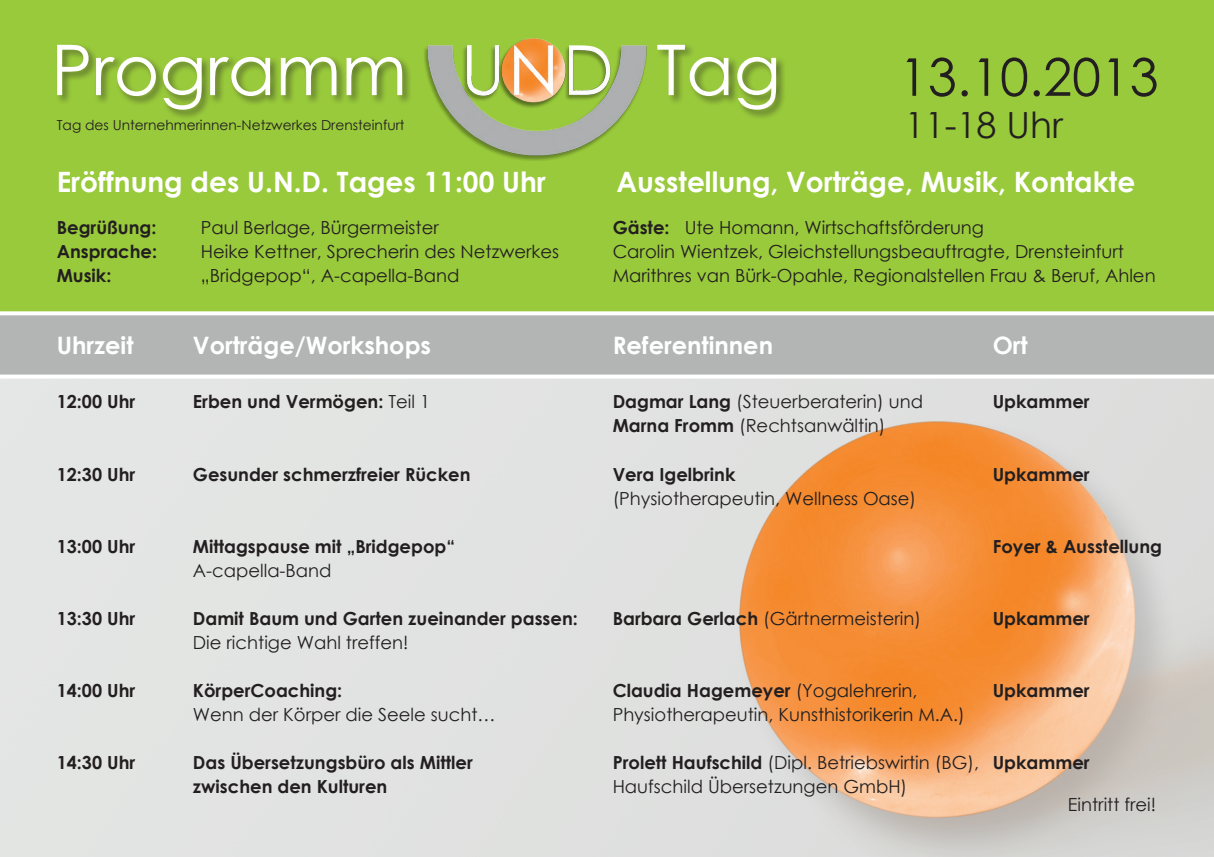
<style>
.page{position:relative;width:1214px;height:857px;background:#fff}
.page>*{position:absolute;margin:0;border:0;box-sizing:border-box;transform-origin:0 0}
.t1{font:70px "Century Gothic";color:#fff}
.t2{font:52px "Century Gothic";color:#231f20}
.t3{font:36px "Century Gothic";color:#231f20}
.t4{font:700 28px "Century Gothic";color:#fff}
.t5{font:700 24px "Century Gothic";color:#fff}
.t6{font:18px/24px "Century Gothic";color:#231f20}
.t7{font:700 18px/24px "Century Gothic";color:#231f20}
.t8{font:13.8px "Century Gothic";color:#231f20}
.s1{font-weight:700}
.s2{font-weight:400}
</style>
<div class="page">
<div style="left:0;top:0;width:1213px;height:312px;background:#99ca3b"></div>
<div style="left:55px;top:43px;width:731px;height:77px;background:#231f20;opacity:.5"></div>
<img style="left:403px;top:38px;width:261px;height:122px">
<div style="left:0;top:314px;width:1213px;height:60px;background:#b3b5b5"></div>
<img style="left:702px;top:378px;width:511px;height:478px">
<svg style="left:0;top:311px;width:1213px;height:4px"></svg>
<svg style="left:0;top:374px;width:1213px;height:1px"></svg>
<h1 class="t1" style="left:51px;top:21px;width:357px">Programm</h1>
<h1 class="t1" style="left:656px;top:21px;width:126px">Tag</h1>
<p class="t8" style="left:57px;top:115px;width:349px">Tag des Unternehmerinnen-Netzwerkes Drensteinfurt</p>
<h2 class="t2" style="left:899px;top:41px;width:261px">13.10.2013</h2>
<h3 class="t3" style="left:904px;top:100px;width:160px">11-18 Uhr</h3>
<h3 class="t4" style="left:57px;top:161px;width:490px">Eröffnung des U.N.D. Tages 11:00 Uhr</h3>
<h3 class="t4" style="left:616px;top:161px;width:520px">Ausstellung, Vorträge, Musik, Kontakte</h3>
<p class="t6" style="left:612px;top:215px;width:544px"><span class="s1">Gäste:</span> Ute Homann, Wirtschaftsförderung<br>Carolin Wientzek, Gleichstellungsbeauftragte, Drensteinfurt<br>Marithres van Bürk-Opahle, Regionalstellen Frau &amp; Beruf, Ahlen</p>
<p class="t7" style="left:57px;top:215px;width:101px">Begrüßung:</p>
<p class="t6" style="left:201px;top:215px;width:239px">Paul Berlage, Bürgermeister</p>
<p class="t7" style="left:57px;top:239px;width:102px">Ansprache:</p>
<p class="t6" style="left:201px;top:239px;width:360px">Heike Kettner, Sprecherin des Netzwerkes</p>
<p class="t7" style="left:57px;top:263px;width:56px">Musik:</p>
<p class="t6" style="left:201px;top:263px;width:260px">„Bridgepop“, A-capella-Band</p>
<h3 class="t5" style="left:57px;top:327px;width:78px">Uhrzeit</h3>
<p class="t7" style="left:57px;top:389px;width:80px">12:00 Uhr</p>
<p class="t7" style="left:57px;top:461px;width:80px">12:30 Uhr</p>
<h3 class="t5" style="left:193px;top:327px;width:240px">Vorträge/Workshops</h3>
<p class="t7" style="left:193px;top:389px;width:239px">Erben und Vermögen: <span class="s2">Teil 1</span></p>
<p class="t7" style="left:193px;top:461px;width:279px">Gesunder schmerzfreier Rücken</p>
<h3 class="t5" style="left:612px;top:327px;width:162px">Referentinnen</h3>
<p class="t6" style="left:612px;top:389px;width:312px"><span class="s1">Dagmar Lang</span> (Steuerberaterin) und<br><span class="s1">Marna Fromm</span> (Rechtsanwältin)</p>
<p class="t7" style="left:612px;top:461px;width:124px">Vera Igelbrink</p>
<p class="t6" style="left:612px;top:485px;width:305px">(Physiotherapeutin, Wellness Oase)</p>
<h3 class="t5" style="left:992px;top:327px;width:37px">Ort</h3>
<p class="t7" style="left:992px;top:389px;width:98px">Upkammer</p>
<p class="t7" style="left:992px;top:461px;width:98px">Upkammer</p>
<p class="t7" style="left:57px;top:533px;width:80px">13:00 Uhr</p>
<p class="t7" style="left:57px;top:605px;width:80px">13:30 Uhr</p>
<p class="t7" style="left:57px;top:677px;width:80px">14:00 Uhr</p>
<p class="t7" style="left:57px;top:749px;width:80px">14:30 Uhr</p>
<p class="t7" style="left:193px;top:533px;width:264px">Mittagspause mit „Bridgepop“</p>
<p class="t6" style="left:193px;top:557px;width:140px">A-capella-Band</p>
<p class="t7" style="left:193px;top:605px;width:386px">Damit Baum und Garten zueinander passen:</p>
<p class="t6" style="left:193px;top:629px;width:217px">Die richtige Wahl treffen!</p>
<p class="t7" style="left:193px;top:677px;width:151px">KörperCoaching:</p>
<p class="t6" style="left:193px;top:701px;width:304px">Wenn der Körper die Seele sucht…</p>
<p class="t7" style="left:193px;top:749px;width:281px">Das Übersetzungsbüro als Mittler zwischen den Kulturen</p>
<p class="t6" style="left:612px;top:605px;width:310px"><span class="s1">Barbara Gerlach</span> (Gärtnermeisterin)</p>
<p class="t7" style="left:992px;top:533px;width:171px">Foyer &amp; Ausstellung</p>
<p class="t7" style="left:992px;top:605px;width:98px">Upkammer</p>
<p class="t6" style="left:612px;top:677px;width:354px"><span class="s1">Claudia Hagemeyer</span> (Yogalehrerin,<br>Physiotherapeutin, Kunsthistorikerin M.A.)</p>
<p class="t6" style="left:612px;top:749px;width:368px"><span class="s1">Prolett Haufschild</span> (Dipl. Betriebswirtin (BG),<br>Haufschild Übersetzungen GmbH)</p>
<p class="t7" style="left:992px;top:677px;width:98px">Upkammer</p>
<p class="t7" style="left:992px;top:749px;width:98px">Upkammer</p>
<p class="t6" style="left:1067px;top:791px;width:90px">Eintritt frei!</p>
</div>
